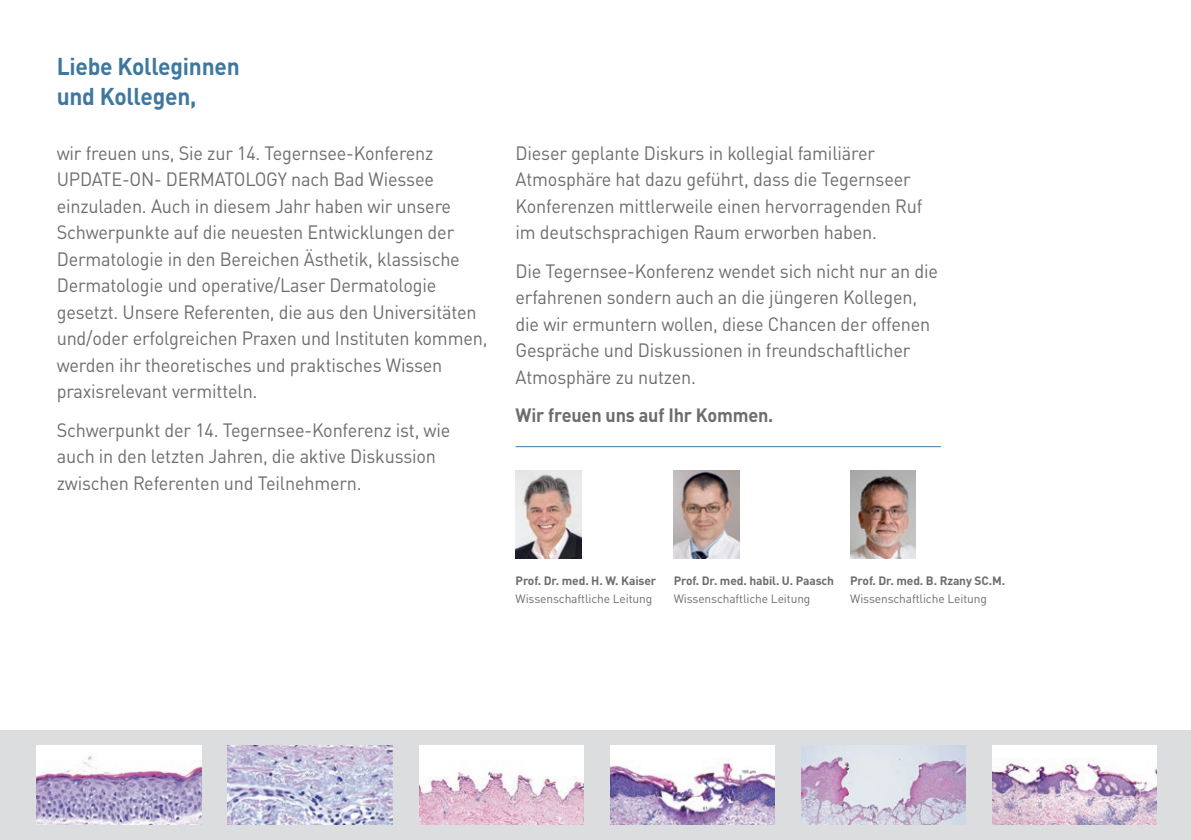
<style>
.page{position:relative;width:1191px;height:840px;background:#fff}
.page>*{position:absolute;margin:0;border:0;box-sizing:border-box;transform-origin:0 0}
.t1{font:700 24px/30px "DINOT";letter-spacing:-.01em;color:#3e789f;scale:.95 1}
.t2{font:19px/26.4px "DINOT";letter-spacing:-.01em;color:#6c6d70;scale:.95 1}
.t3{font:700 19px "DINOT";letter-spacing:-.01em;color:#6c6d70;scale:.95 1}
.t4{font:700 12px "DINOT";letter-spacing:-.01em;color:#6c6d70}
.t5{font:12px "DINOT";letter-spacing:-.01em;color:#6c6d70}
</style>
<div class="page">
<div style="left:0;top:730px;width:1191px;height:109px;background:#dcdddf"></div>
<img style="left:37px;top:745px;width:164px;height:79px">
<img style="left:228px;top:745px;width:164px;height:79px">
<img style="left:419px;top:745px;width:164px;height:79px">
<img style="left:992px;top:745px;width:165px;height:79px">
<img style="left:801px;top:745px;width:164px;height:79px">
<img style="left:610px;top:745px;width:164px;height:79px">
<img style="left:515px;top:470px;width:66px;height:88px">
<img style="left:673px;top:470px;width:66px;height:88px">
<img style="left:850px;top:470px;width:65px;height:88px">
<hr style="left:515px;top:446px;width:425px;height:1px;background:#3e789f">
<p class="t1" style="left:57px;top:51px;width:194px">Liebe Kolleginnen und Kollegen,</p>
<p class="t2" style="left:57px;top:139px;width:455px">wir freuen uns, Sie zur 14. Tegernsee-Konferenz UPDATE-ON- DERMATOLOGY nach Bad Wiessee einzuladen. Auch in diesem Jahr haben wir unsere Schwerpunkte auf die neuesten Entwicklungen der Dermatologie in den Bereichen Ästhetik, klassische Dermatologie und operative/Laser Dermatologie gesetzt. Unsere Referenten, die aus den Universitäten und/oder erfolgreichen Praxen und Instituten kommen, werden ihr theoretisches und praktisches Wissen praxisrelevant vermitteln.</p>
<p class="t2" style="left:57px;top:416px;width:416px">Schwerpunkt der 14. Tegernsee-Konferenz ist, wie auch in den letzten Jahren, die aktive Diskussion zwischen Referenten und Teilnehmern.</p>
<p class="t2" style="left:515px;top:139px;width:430px">Dieser geplante Diskurs in kollegial familiärer Atmosphäre hat dazu geführt, dass die Tegernseer Konferenzen mittlerweile einen hervorragenden Ruf im deutschsprachigen Raum erworben haben.</p>
<p class="t2" style="left:515px;top:257px;width:446px">Die Tegernsee-Konferenz wendet sich nicht nur an die erfahrenen sondern auch an die jüngeren Kollegen, die wir ermuntern wollen, diese Chancen der offenen Gespräche und Diskussionen in freundschaftlicher Atmosphäre zu nutzen.</p>
<p class="t3" style="left:515px;top:403px;width:273px">Wir freuen uns auf Ihr Kommen.</p>
<p class="t4" style="left:515px;top:572px;width:142px">Prof. Dr. med. H. W. Kaiser</p>
<p class="t5" style="left:515px;top:590px;width:138px">Wissenschaftliche Leitung</p>
<p class="t4" style="left:673px;top:572px;width:162px">Prof. Dr. med. habil. U. Paasch</p>
<p class="t5" style="left:673px;top:590px;width:138px">Wissenschaftliche Leitung</p>
<p class="t4" style="left:850px;top:572px;width:156px">Prof. Dr. med. B. Rzany SC.M.</p>
<p class="t5" style="left:850px;top:590px;width:138px">Wissenschaftliche Leitung</p>
</div>
